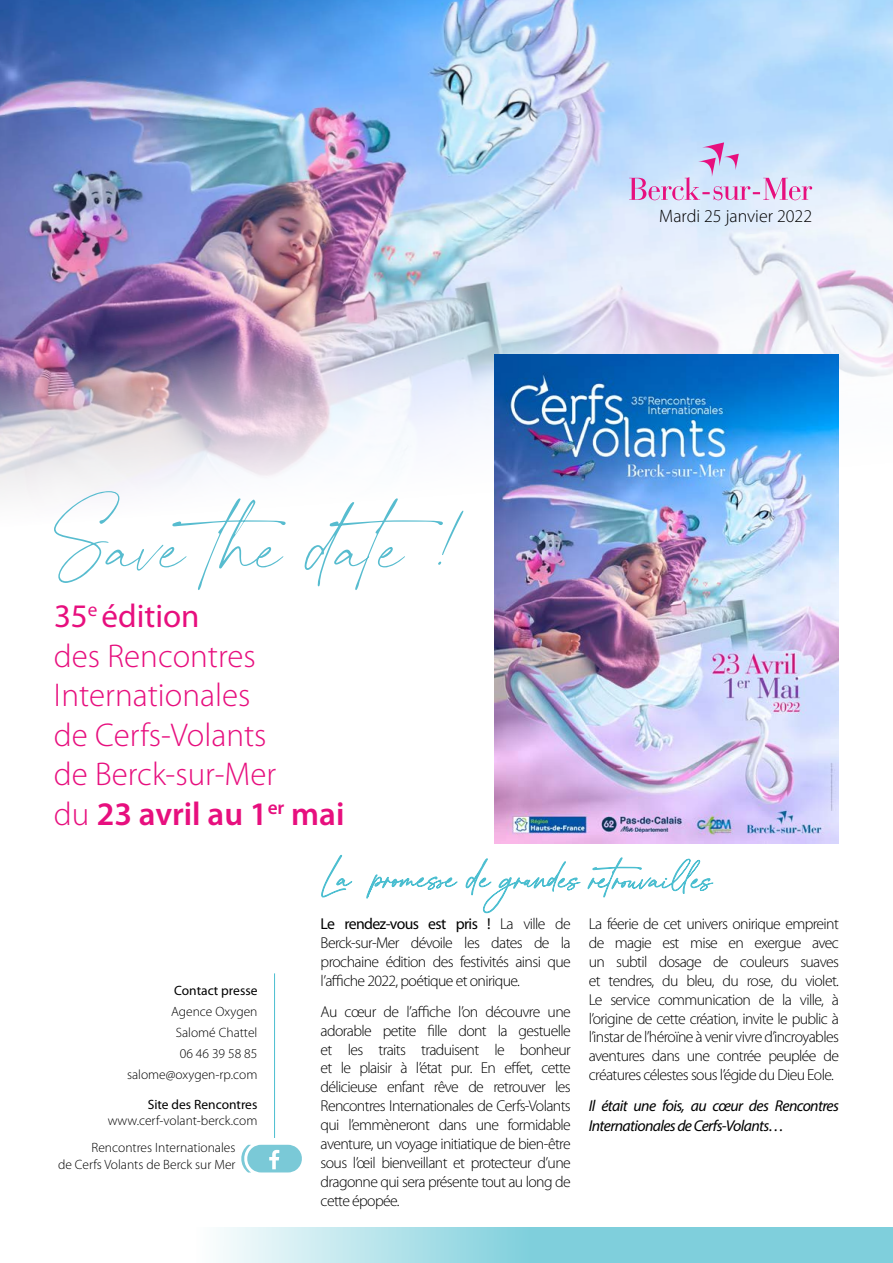
<style>
.page{position:relative;width:893px;height:1263px;background:#fff}
.page>*{position:absolute;margin:0;border:0;box-sizing:border-box;transform-origin:0 0}
.t1{font:300 33px/39.6px "Myriad Pro";color:#e70f7e}
.t2{font:300 18px "Myriad Pro";color:#000}
.t3{font:300 15.75px/18.9px "Myriad Pro";letter-spacing:-.04em;color:#000;text-align:justify}
.t4{font:italic 15.75px/19.5px "Myriad Pro";letter-spacing:-.04em;color:#000}
.t5{font:300 13.5px/21px "Myriad Pro";color:#000;text-align:right}
.t6{font:13.5px "Myriad Pro";color:#000}
.s1{font-weight:400}
.s2{font-weight:600}
</style>
<div class="page">
<img style="left:0;top:0;width:893px;height:512px">
<svg style="left:219px;top:1228px;width:674px;height:35px;background:#9ad9e3"></svg>
<img style="left:494px;top:354px;width:345px;height:489px">
<svg style="left:321px;top:855px;width:392px;height:58px"></svg>
<svg style="left:629px;top:142px;width:183px;height:58px;background:#d1cdee"></svg>
<hr style="left:274px;top:973px;width:1px;height:165px;background:#4bbed0">
<svg style="left:241px;top:1145px;width:61px;height:27px"></svg>
<svg style="left:54px;top:491px;width:409px;height:99px"></svg>
<p class="t2" style="left:659px;top:205px;width:154px">Mardi 25 janvier 2022</p>
<h1 class="t1" style="left:54px;top:596px;width:292px"><span class="s1">35</span><sup>e</sup> <span class="s1">édition<br></span>des Rencontres<br>Internationales<br>de Cerfs-Volants<br>de Berck-sur-Mer<br>du <span class="s2">23 avril au 1</span><sup>er</sup> <span class="s2">mai</span></h1>
<p class="t6" style="left:174px;top:982px;width:85px">Contact presse</p>
<p class="t5" style="left:127px;top:1000px;width:132px">Agence Oxygen<br>Salomé Chattel<br>06 46 39 58 85 salome@oxygen-rp.com</p>
<p class="t6" style="left:148px;top:1096px;width:111px">Site des Rencontres</p>
<p class="t5" style="left:108px;top:1110px;width:151px">www.cerf-volant-berck.com</p>
<p class="t5" style="left:58px;top:1139px;width:179px;line-height:16.2px">Rencontres Internationales<br>de Cerfs Volants de Berck sur Mer</p>
<p class="t3" style="left:321px;top:914px;width:252px"><span class="s1">Le rendez-vous est pris !</span> La ville de Berck-sur-Mer dévoile les dates de la prochaine édition des festivités ainsi que l’affiche 2022, poétique et onirique.</p>
<p class="t3" style="left:321px;top:1002px;width:252px">Au cœur de l’affiche l’on découvre une adorable petite fille dont la gestuelle et les traits traduisent le bonheur et le plaisir à l’état pur. En effet, cette délicieuse enfant rêve de retrouver les Rencontres Internationales de Cerfs-Volants qui l’emmèneront dans une formidable aventure, un voyage initiatique de bien-être sous l’œil bienveillant et protecteur d’une dragonne qui sera présente tout au long de cette épopée.</p>
<p class="t3" style="left:589px;top:914px;width:252px">La féerie de cet univers onirique empreint de magie est mise en exergue avec un subtil dosage de couleurs suaves et tendres, du bleu, du rose, du violet.<br>Le service communication de la ville, à l’origine de cette création, invite le public à l’instar de l’héroïne à venir vivre d’incroyables aventures dans une contrée peuplée de créatures célestes sous l’égide du Dieu Eole.</p>
<p class="t4" style="left:589px;top:1096px;width:252px">Il était une fois, au cœur des Rencontres<br>Internationales de Cerfs-Volants…</p>
</div>
